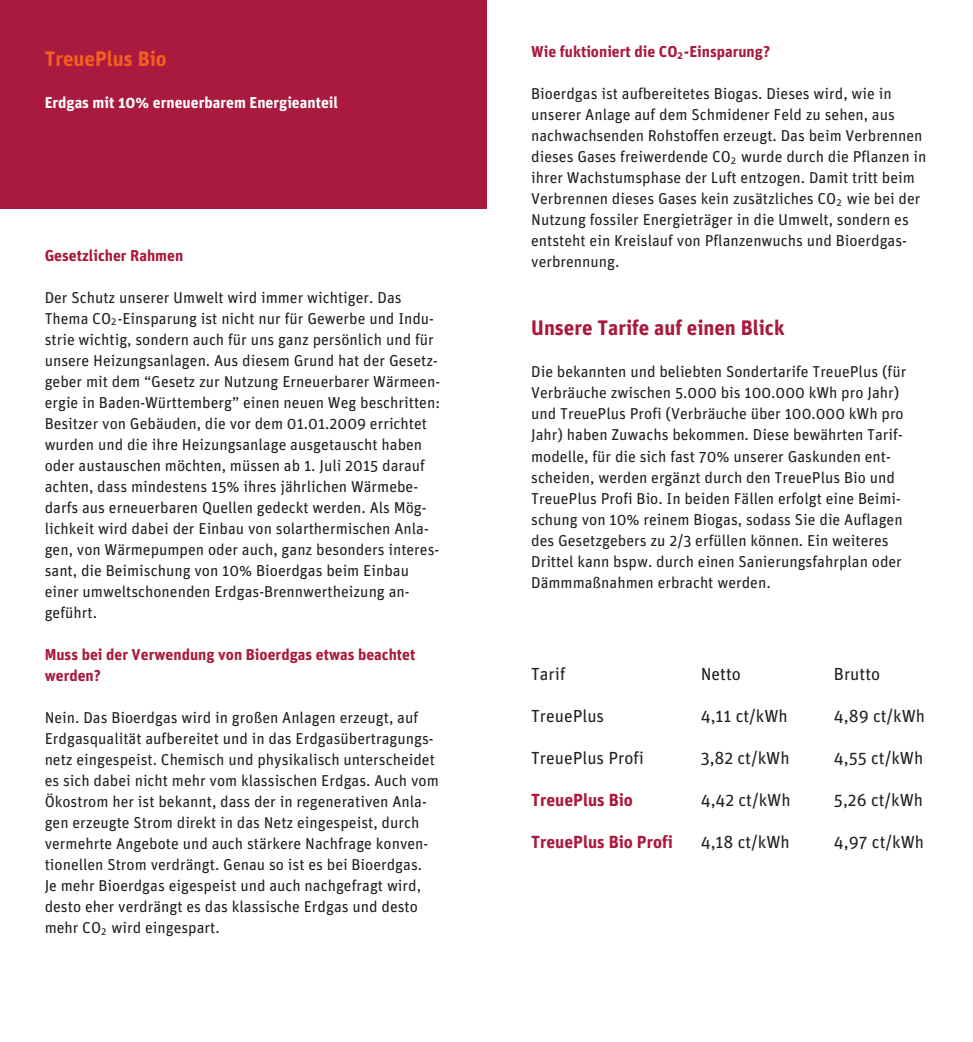
<style>
.page{position:relative;width:973px;height:1042px;background:#fff}
.page>*{position:absolute;margin:0;border:0;box-sizing:border-box;transform-origin:0 0}
.t1{font:700 21px "Unit OT";color:#aa1a3f}
.t2{font:700 21px "Unit OT";color:#f25d21}
.t3{font:17.5px "Unit OT";color:#231f20}
.t4{font:700 17.5px "Unit OT";color:#aa1a3f}
.t5{font:15.75px/21px "Unit OT";color:#231f20}
.t6{font:700 15.75px/21px "Unit OT";color:#aa1a3f}
.t7{font:700 15.75px "Unit OT";color:#fff}
</style>
<div class="page">
<div style="left:0;top:0;width:486px;height:208px;background:#aa1a3f"></div>
<h1 class="t2" style="left:45px;top:51px;width:124px">TreuePlus Bio</h1>
<p class="t7" style="left:45px;top:97px;width:295px">Erdgas mit 10% erneuerbarem Energieanteil</p>
<p class="t6" style="left:45px;top:246px;width:140px">Gesetzlicher Rahmen</p>
<p class="t5" style="left:45px;top:288px;width:397px">Der Schutz unserer Umwelt wird immer wichtiger. Das Thema CO<sub>2</sub>-Einsparung ist nicht nur für Gewerbe und Indu&shy;strie wichtig, sondern auch für uns ganz persönlich und für unsere Heizungsanlagen. Aus diesem Grund hat der Gesetz&shy;geber mit dem “Gesetz zur Nutzung Erneuerbarer Wärmeen&shy;ergie in Baden-Württemberg” einen neuen Weg beschritten:<br>Besitzer von Gebäuden, die vor dem 01.01.2009 errichtet wurden und die ihre Heizungsanlage ausgetauscht haben oder austauschen möchten, müssen ab 1. Juli 2015 darauf achten, dass mindestens 15% ihres jährlichen Wärmebe&shy;darfs aus erneuerbaren Quellen gedeckt werden. Als Mög&shy;lichkeit wird dabei der Einbau von solarthermischen Anla&shy;gen, von Wärmepumpen oder auch, ganz besonders interes&shy;sant, die Beimischung von 10% Bioerdgas beim Einbau einer umweltschonenden Erdgas-Brennwertheizung an&shy;geführt.</p>
<p class="t6" style="left:45px;top:645px;width:372px">Muss bei der Verwendung von Bioerdgas etwas beachtet werden?</p>
<p class="t5" style="left:45px;top:708px;width:395px">Nein. Das Bioerdgas wird in großen Anlagen erzeugt, auf Erdgasqualität aufbereitet und in das Erdgasübertragungs&shy;netz eingespeist. Chemisch und physikalisch unterscheidet es sich dabei nicht mehr vom klassischen Erdgas. Auch vom Ökostrom her ist bekannt, dass der in regenerativen Anla&shy;gen erzeugte Strom direkt in das Netz eingespeist, durch vermehrte Angebote und auch stärkere Nachfrage konven&shy;tionellen Strom verdrängt. Genau so ist es bei Bioerdgas.<br>Je mehr Bioerdgas eigespeist und auch nachgefragt wird, desto eher verdrängt es das klassische Erdgas und desto mehr CO<sub>2</sub> wird eingespart.</p>
<p class="t6" style="left:531px;top:42px;width:240px">Wie fuktioniert die CO<sub>2</sub>-Einsparung?</p>
<p class="t5" style="left:531px;top:84px;width:396px">Bioerdgas ist aufbereitetes Biogas. Dieses wird, wie in unserer Anlage auf dem Schmidener Feld zu sehen, aus nachwachsenden Rohstoffen erzeugt. Das beim Verbrennen dieses Gases freiwerdende CO<sub>2</sub> wurde durch die Pflanzen in ihrer Wachstumsphase der Luft entzogen. Damit tritt beim Verbrennen dieses Gases kein zusätzliches CO<sub>2</sub> wie bei der Nutzung fossiler Energieträger in die Umwelt, sondern es entsteht ein Kreislauf von Pflanzenwuchs und Bioerdgas&shy;verbrennung.</p>
<h1 class="t1" style="left:531px;top:320px;width:255px">Unsere Tarife auf einen Blick</h1>
<p class="t5" style="left:531px;top:363px;width:376px">Die bekannten und beliebten Sondertarife TreuePlus (für Verbräuche zwischen 5.000 bis 100.000 kWh pro Jahr) und TreuePlus Profi (Verbräuche über 100.000 kWh pro Jahr) haben Zuwachs bekommen. Diese bewährten Tarif&shy;modelle, für die sich fast 70% unserer Gaskunden ent&shy;scheiden, werden ergänzt durch den TreuePlus Bio und TreuePlus Profi Bio. In beiden Fällen erfolgt eine Beimi&shy;schung von 10% reinem Biogas, sodass Sie die Auflagen des Gesetzgebers zu 2/3 erfüllen können. Ein weiteres Drittel kann bspw. durch einen Sanierungsfahrplan oder Dämmmaßnahmen erbracht werden.</p>
<p class="t3" style="left:531px;top:667px;width:36px">Tarif</p>
<p class="t3" style="left:700px;top:667px;width:42px">Netto</p>
<p class="t3" style="left:833px;top:667px;width:48px">Brutto</p>
<p class="t3" style="left:531px;top:709px;width:75px">TreuePlus</p>
<p class="t3" style="left:700px;top:709px;width:89px">4,11 ct/kWh</p>
<p class="t3" style="left:833px;top:709px;width:93px">4,89 ct/kWh</p>
<p class="t3" style="left:531px;top:751px;width:114px">TreuePlus Profi</p>
<p class="t3" style="left:700px;top:751px;width:90px">3,82 ct/kWh</p>
<p class="t3" style="left:833px;top:751px;width:91px">4,55 ct/kWh</p>
<p class="t4" style="left:531px;top:793px;width:103px">TreuePlus Bio</p>
<p class="t3" style="left:700px;top:793px;width:91px">4,42 ct/kWh</p>
<p class="t3" style="left:833px;top:793px;width:91px">5,26 ct/kWh</p>
<p class="t4" style="left:531px;top:835px;width:143px">TreuePlus Bio Profi</p>
<p class="t3" style="left:700px;top:835px;width:91px">4,18 ct/kWh</p>
<p class="t3" style="left:833px;top:835px;width:92px">4,97 ct/kWh</p>
</div>
